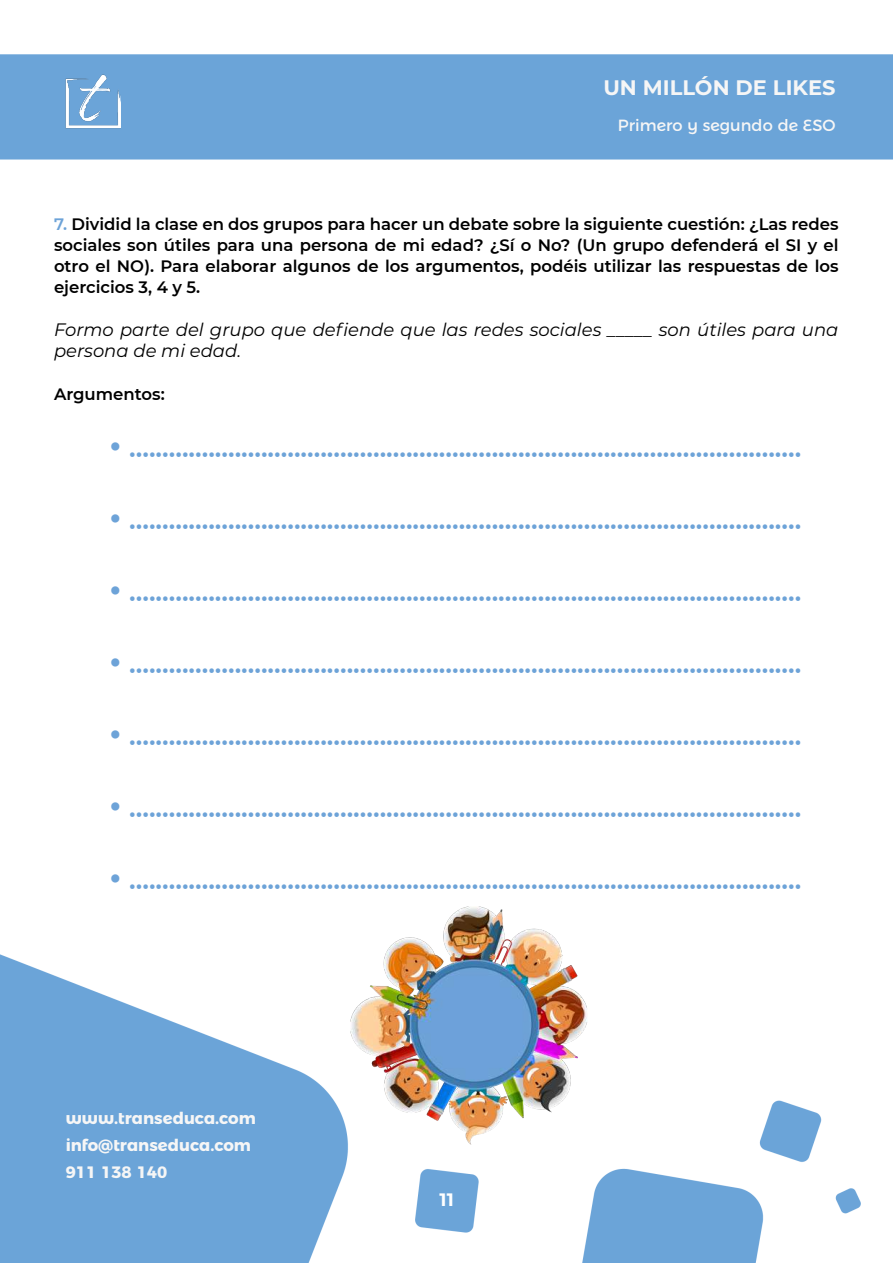
<style>
.page{position:relative;width:893px;height:1263px;background:#fff}
.page>*{position:absolute;margin:0;border:0;box-sizing:border-box;transform-origin:0 0}
.t1{font:600 27px "Montserrat";color:#6da3d8}
.t2{font:700 21px "Montserrat";color:#f6f6f6}
.t3{font:italic 18px/21.6px "Montserrat";color:#000}
.t4{font:700 18px "Montserrat";color:#fff}
.t5{font:600 16.5px/21px "Montserrat";color:#000;text-align:justify}
.t6{font:700 16.5px/27px "Montserrat Alternates";color:#f6f6f6}
.t7{font:16.2px "Montserrat Alternates";color:#f6f6f6}
.s1{color:#6da3d8}
.s2{font-size:37.5px}
</style>
<div class="page">
<img style="left:0;top:54px;width:893px;height:1209px">
<img style="left:66px;top:74px;width:55px;height:66px">
<img style="left:350px;top:906px;width:237px;height:238px">
<p class="t2" style="left:603px;top:72px;width:234px">UN MILLÓN DE LIKES</p>
<p class="t7" style="left:618px;top:112px;width:219px">Primero y segundo de ESO</p>
<p class="t5" style="left:54px;top:213px;width:786px"><span class="s1">7.</span> Dividid la clase en dos grupos para hacer un debate sobre la siguiente cuestión: ¿Las redes sociales son útiles para una persona de mi edad? ¿Sí o No? (Un grupo defenderá el SI y el otro el NO). Para elaborar algunos de los argumentos, podéis utilizar las respuestas de los ejercicios 3, 4 y 5.</p>
<p class="t3" style="left:54px;top:318px;width:786px">Formo parte del grupo que defiende que las redes sociales _____ son útiles para una persona de mi edad.</p>
<p class="t5" style="left:54px;top:383px;width:112px">Argumentos:</p>
<p class="t1" style="left:109px;top:428px;width:693px"><span class="s2">•</span> ......................................................................................................</p>
<p class="t1" style="left:109px;top:500px;width:693px"><span class="s2">•</span> ......................................................................................................</p>
<p class="t1" style="left:109px;top:572px;width:693px"><span class="s2">•</span> ......................................................................................................</p>
<p class="t1" style="left:109px;top:644px;width:693px"><span class="s2">•</span> ......................................................................................................</p>
<p class="t1" style="left:109px;top:716px;width:693px"><span class="s2">•</span> ......................................................................................................</p>
<p class="t1" style="left:109px;top:788px;width:693px"><span class="s2">•</span> ......................................................................................................</p>
<p class="t1" style="left:109px;top:860px;width:693px"><span class="s2">•</span> ......................................................................................................</p>
<p class="t6" style="left:66px;top:1103px;width:192px">www.transeduca.com info@transeduca.com<br>911 138 140</p>
<p class="t4" style="left:440px;top:1186px;width:16px">11</p>
</div>
